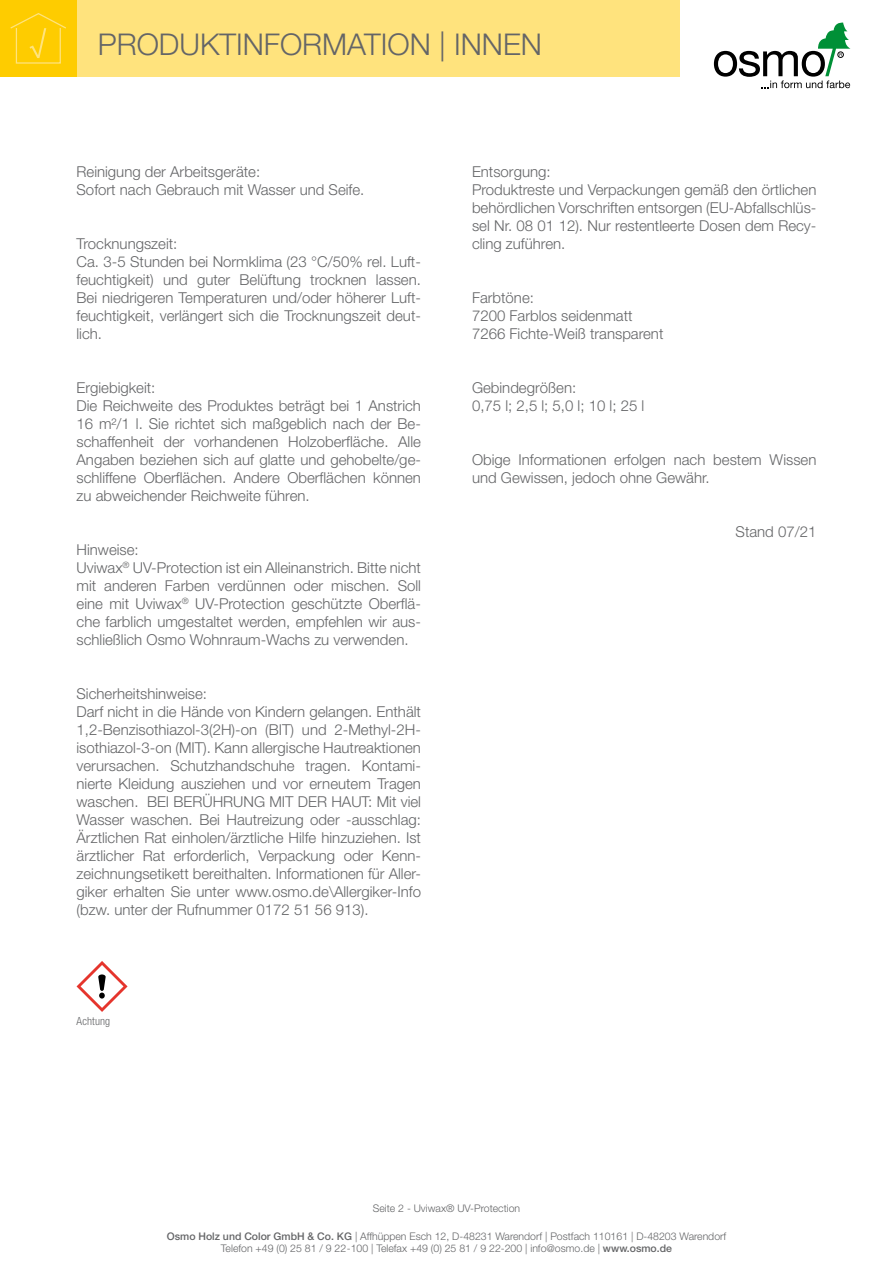
<style>
.page{position:relative;width:893px;height:1263px;background:#fff}
.page>*{position:absolute;margin:0;border:0;box-sizing:border-box;transform-origin:0 0}
.t1{font:300 30px "Helvetica Neue";color:#646567}
.t2{font:300 15px/18px "Helvetica Neue";color:#646567}
.t3{font:300 condensed 11.25px "Helvetica Neue";letter-spacing:.01em;color:#646567}
.t4{font:300 10.5px/12.6px "Helvetica Neue";color:#646567;text-align:center}
.s1{font-weight:500}
</style>
<div class="page">
<svg style="left:714px;top:23px;width:136px;height:65px"></svg>
<div style="left:77px;top:0;width:603px;height:77px;background:#ffe37d"></div>
<div style="left:0;top:0;width:77px;height:77px;background:#fecc00"></div>
<svg style="left:10px;top:13px;width:56px;height:51px"></svg>
<svg style="left:77px;top:961px;width:51px;height:51px"></svg>
<h1 class="t1" style="left:98px;top:26px;width:446px">PRODUKTINFORMATION | INNEN</h1>
<p class="t2" style="left:77px;top:162px;width:289px">Reinigung der Arbeitsgeräte:<br>Sofort nach Gebrauch mit Wasser und Seife.</p>
<p class="t2" style="left:77px;top:234px;width:346px">Trocknungszeit:<br>Ca. 3-5 Stunden bei Normklima (23 °C/50% rel. Luft&shy;feuchtigkeit) und guter Belüftung trocknen lassen.<br>Bei niedrigeren Temperaturen und/oder höherer Luft&shy;feuchtigkeit, verlängert sich die Trocknungszeit deut&shy;lich.</p>
<p class="t2" style="left:77px;top:378px;width:346px">Ergiebigkeit:<br>Die Reichweite des Produktes beträgt bei 1 Anstrich 16 m²/1 l. Sie richtet sich maßgeblich nach der Be&shy;schaffenheit der vorhandenen Holzoberfläche. Alle Angaben beziehen sich auf glatte und gehobelte/ge&shy;schliffene Oberflächen. Andere Oberflächen können zu abweichender Reichweite führen.</p>
<p class="t2" style="left:77px;top:540px;width:346px">Hinweise:<br>Uviwax<sup>®</sup> UV-Protection ist ein Alleinanstrich. Bitte nicht mit anderen Farben verdünnen oder mischen. Soll eine mit Uviwax<sup>®</sup> UV-Protection geschützte Oberflä&shy;che farblich umgestaltet werden, empfehlen wir aus&shy;schließlich Osmo Wohnraum-Wachs zu verwenden.</p>
<p class="t2" style="left:77px;top:684px;width:346px">Sicherheitshinweise:<br>Darf nicht in die Hände von Kindern gelangen. Enthält 1,2-Benzisothiazol-3(2H)-on (BIT) und 2-Methyl-2H&shy;isothiazol-3-on (MIT). Kann allergische Hautreaktionen verursachen. Schutzhandschuhe tragen. Kontami&shy;nierte Kleidung ausziehen und vor erneutem Tragen waschen. BEI BERÜHRUNG MIT DER HAUT: Mit viel Wasser waschen. Bei Hautreizung oder -ausschlag:<br>Ärztlichen Rat einholen/ärztliche Hilfe hinzuziehen. Ist ärztlicher Rat erforderlich, Verpackung oder Kenn&shy;zeichnungsetikett bereithalten. Informationen für Aller&shy;giker erhalten Sie unter www.osmo.de\Allergiker-Info (bzw. unter der Rufnummer 0172 51 56 913).</p>
<p class="t3" style="left:77px;top:1015px;width:35px">Achtung</p>
<p class="t2" style="left:472px;top:162px;width:346px">Entsorgung:<br>Produktreste und Verpackungen gemäß den örtlichen behördlichen Vorschriften entsorgen (EU-Abfallschlüs&shy;sel Nr. 08 01 12). Nur restentleerte Dosen dem Recy&shy;cling zuführen.</p>
<p class="t2" style="left:472px;top:288px;width:193px">Farbtöne:<br>7200 Farblos seidenmatt<br>7266 Fichte-Weiß transparent</p>
<p class="t2" style="left:472px;top:378px;width:174px">Gebindegrößen:<br>0,75 l; 2,5 l; 5,0 l; 10 l; 25 l</p>
<p class="t2" style="left:472px;top:450px;width:346px">Obige Informationen erfolgen nach bestem Wissen und Gewissen, jedoch ohne Gewähr.</p>
<p class="t2" style="left:736px;top:522px;width:82px">Stand 07/21</p>
<p class="t4" style="left:373px;top:1202px;width:149px">Seite 2 - Uviwax® UV-Protection</p>
<p class="t4" style="left:167px;top:1229px;width:561px"><span class="s1">Osmo Holz und Color GmbH &amp; Co. KG</span> | Affhüppen Esch 12, D-48231 Warendorf | Postfach 110161 | D-48203 Warendorf<br>Telefon +49 (0) 25 81 / 9 22-100 | Telefax +49 (0) 25 81 / 9 22-200 | info@osmo.de | <span class="s1">www.osmo.de</span></p>
</div>
